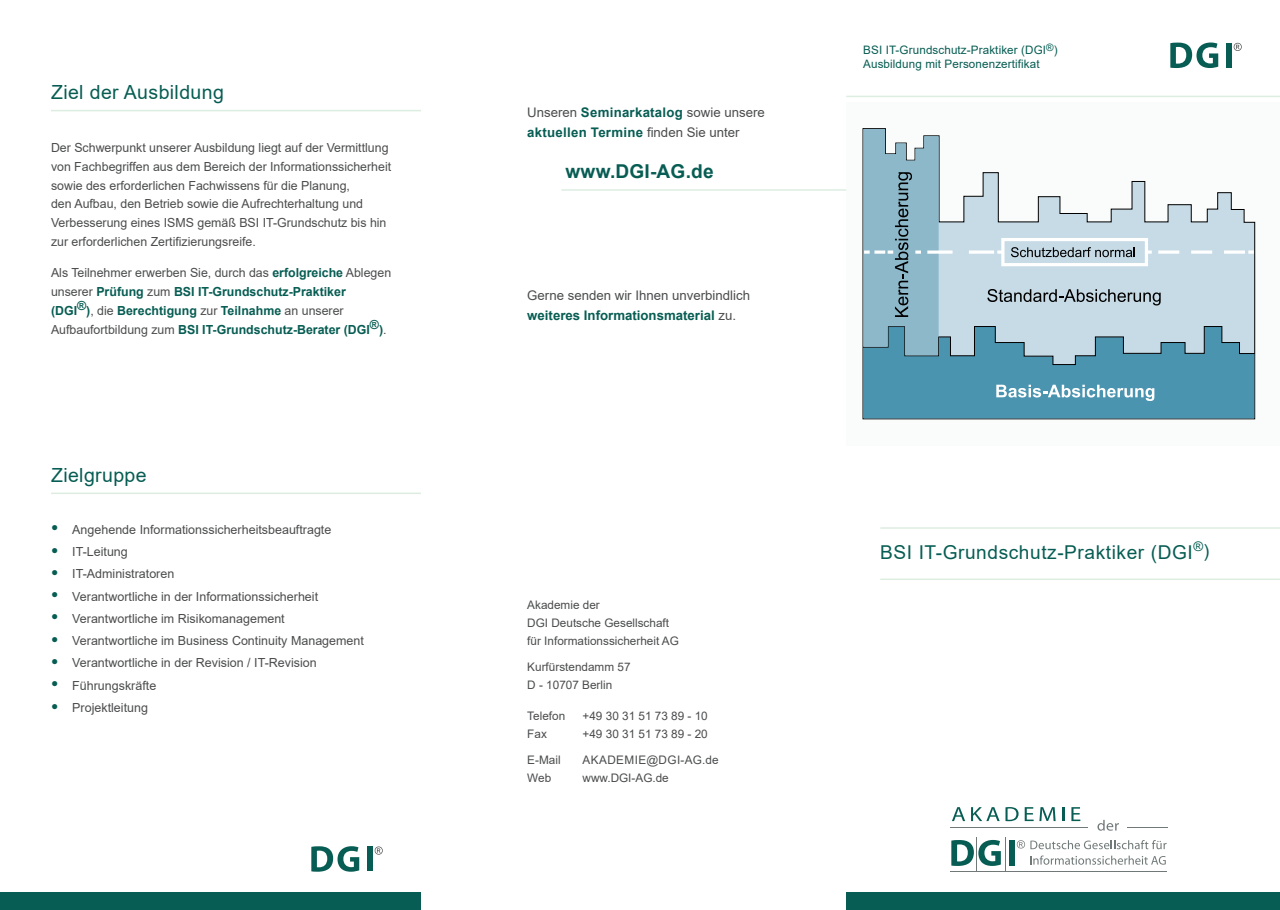
<style>
.page{position:relative;width:1280px;height:910px;background:#fff}
.page>*{position:absolute;margin:0;border:0;box-sizing:border-box;transform-origin:0 0}
.Überschrift_mit_Absa{font:19.5px "Arial";letter-spacing:.02em;color:#075d53}
.Absatzlinie_oben{font:19.05px "Arial";letter-spacing:.03em;color:#075d53}
.t1{font:700 19.05px "Arial";letter-spacing:.01em;color:#075d53}
.t2{font:13.2px/19.5px "Arial";color:#4b4c4d}
.t3{font:12.45px/18.8px "Arial";color:#4b4c4d}
.t4{font:700 12.45px/18.8px "Arial";color:#075d53}
.Normal_DGI_Standard{font:11.7px "Arial";color:#4b4c4d}
.t5{font:11.7px "Arial";letter-spacing:.01em;color:#075d53}
.Normal_DGI_Standard-2{font:11.7px "Arial";letter-spacing:.035em;color:#4b4c4d}
.s1{font-weight:400;color:#4b4c4d}
.s2{font-size:20.55px;color:#075d53}
.s3{font-weight:700;color:#075d53}
.s4{font-size:17.7px}
</style>
<div class="page">
<div style="left:846px;top:893px;width:434px;height:17px;background:#075d53"></div>
<div style="left:0;top:893px;width:421px;height:17px;background:#075d53"></div>
<div style="left:846px;top:102px;width:434px;height:343px;background:#f9fcfa"></div>
<svg style="left:862px;top:129px;width:393px;height:289px"></svg>
<hr style="left:51px;top:493px;width:370px;height:1px;background:#ddeee1">
<hr style="left:51px;top:110px;width:370px;height:1px;background:#ddeee1">
<hr style="left:846px;top:96px;width:434px;height:1px;background:#ddeee1">
<hr style="left:561px;top:189px;width:285px;height:2px;background:#ddeee1">
<hr style="left:880px;top:527px;width:400px;height:2px;background:#ddeee1">
<hr style="left:880px;top:579px;width:400px;height:1px;background:#ddeee1">
<svg style="left:1170px;top:43px;width:48px;height:25px"></svg>
<div style="left:1226px;top:43px;width:6px;height:25px;background:#075d53"></div>
<svg style="left:1234px;top:43px;width:8px;height:8px"></svg>
<svg style="left:311px;top:846px;width:48px;height:26px"></svg>
<div style="left:367px;top:846px;width:6px;height:25px;background:#075d53"></div>
<svg style="left:375px;top:846px;width:8px;height:9px"></svg>
<svg style="left:1097px;top:820px;width:22px;height:11px"></svg>
<hr style="left:950px;top:827px;width:138px;height:1px;background:#707978">
<hr style="left:1127px;top:827px;width:40px;height:1px;background:#707978">
<svg style="left:1030px;top:855px;width:136px;height:10px"></svg>
<svg style="left:951px;top:840px;width:50px;height:26px"></svg>
<div style="left:1009px;top:840px;width:6px;height:26px;background:#075d53"></div>
<hr style="left:976px;top:838px;width:1px;height:33px;background:#707978">
<hr style="left:1005px;top:838px;width:1px;height:33px;background:#707978">
<hr style="left:950px;top:871px;width:217px;height:1px;background:#707978">
<svg style="left:952px;top:807px;width:13px;height:14px"></svg>
<svg style="left:971px;top:807px;width:47px;height:14px"></svg>
<svg style="left:1025px;top:807px;width:30px;height:14px"></svg>
<svg style="left:1062px;top:807px;width:2px;height:14px"></svg>
<svg style="left:1071px;top:807px;width:9px;height:14px"></svg>
<svg style="left:1017px;top:840px;width:149px;height:9px"></svg>
<p class="Überschrift_mit_Absa" style="left:51px;top:79px;width:174px">Ziel der Ausbildung</p>
<p class="t3" style="left:51px;top:138px;width:342px">Der Schwerpunkt unserer Ausbildung liegt auf der Vermittlung von Fachbegriffen aus dem Bereich der Informationssicherheit sowie des erforderlichen Fachwissens für die Planung,<br>den Aufbau, den Betrieb sowie die Aufrechterhaltung und Verbesserung eines ISMS gemäß BSI IT-Grundschutz bis hin zur erforderlichen Zertifizierungsreife.</p>
<p class="t4" style="left:51px;top:264px;width:342px"><span class="s1">Als Teilnehmer erwerben Sie, durch das</span> erfolgreiche <span class="s1">Ablegen unserer</span> Prüfung <span class="s1">zum</span> BSI IT-Grundschutz-Praktiker (DGI®)<span class="s1">, die</span> Berechtigung <span class="s1">zur</span> Teilnahme <span class="s1">an unserer Aufbaufortbildung zum</span> BSI IT-Grundschutz-Berater (DGI®)<span class="s1">.</span></p>
<p class="Überschrift_mit_Absa" style="left:51px;top:462px;width:97px">Zielgruppe</p>
<p class="t3" style="left:51px;top:520px;width:282px"><span class="s2">•</span> Angehende Informationssicherheitsbeauftragte</p>
<p class="t3" style="left:51px;top:542px;width:78px"><span class="s2">•</span> IT-Leitung</p>
<p class="t3" style="left:51px;top:565px;width:125px"><span class="s2">•</span> IT-Administratoren</p>
<p class="t3" style="left:51px;top:587px;width:269px"><span class="s2">•</span> Verantwortliche in der Informationssicherheit</p>
<p class="t3" style="left:51px;top:609px;width:235px"><span class="s2">•</span> Verantwortliche im Risikomanagement</p>
<p class="t3" style="left:51px;top:631px;width:314px"><span class="s2">•</span> Verantwortliche im Business Continuity Management</p>
<p class="t3" style="left:51px;top:654px;width:267px"><span class="s2">•</span> Verantwortliche in der Revision / IT-Revision</p>
<p class="t3" style="left:51px;top:676px;width:107px"><span class="s2">•</span> Führungskräfte</p>
<p class="t3" style="left:51px;top:698px;width:98px"><span class="s2">•</span> Projektleitung</p>
<p class="t2" style="left:527px;top:103px;width:239px">Unseren <span class="s3">Seminarkatalog</span> sowie unsere <span class="s3">aktuellen Termine</span> finden Sie unter</p>
<p class="t1" style="left:566px;top:158px;width:150px">www.DGI-AG.de</p>
<p class="t2" style="left:527px;top:286px;width:224px">Gerne senden wir Ihnen unverbindlich <span class="s3">weiteres Informationsmaterial</span> zu.</p>
<p class="Normal_DGI_Standard" style="left:527px;top:596px;width:74px">Akademie der</p>
<p class="Normal_DGI_Standard" style="left:527px;top:614px;width:143px">DGI Deutsche Gesellschaft</p>
<p class="Normal_DGI_Standard" style="left:527px;top:632px;width:153px">für Informationssicherheit AG</p>
<p class="Normal_DGI_Standard" style="left:527px;top:659px;width:105px">Kurfürstendamm 57</p>
<p class="Normal_DGI_Standard" style="left:527px;top:677px;width:86px">D - 10707 Berlin</p>
<p class="Normal_DGI_Standard" style="left:527px;top:708px;width:39px">Telefon</p>
<p class="Normal_DGI_Standard" style="left:583px;top:708px;width:127px">+49 30 31 51 73 89 - 10</p>
<p class="Normal_DGI_Standard" style="left:527px;top:726px;width:21px">Fax</p>
<p class="Normal_DGI_Standard" style="left:583px;top:726px;width:127px">+49 30 31 51 73 89 - 20</p>
<p class="Normal_DGI_Standard" style="left:527px;top:752px;width:35px">E-Mail</p>
<p class="Normal_DGI_Standard-2" style="left:583px;top:752px;width:138px">AKADEMIE@DGI-AG.de</p>
<p class="Normal_DGI_Standard" style="left:527px;top:770px;width:25px">Web</p>
<p class="Normal_DGI_Standard" style="left:583px;top:770px;width:88px">www.DGI-AG.de</p>
<p class="t5" style="left:863px;top:41px;width:196px">BSI IT-Grundschutz-Praktiker (DGI<sup>®</sup>)</p>
<p class="t5" style="left:863px;top:56px;width:178px">Ausbildung mit Personenzertifikat</p>
<p class="Absatzlinie_oben" style="left:880px;top:539px;width:331px">BSI IT-Grundschutz-Praktiker (DGI<sup>®</sup><span class="s4">)</span></p>
</div>
